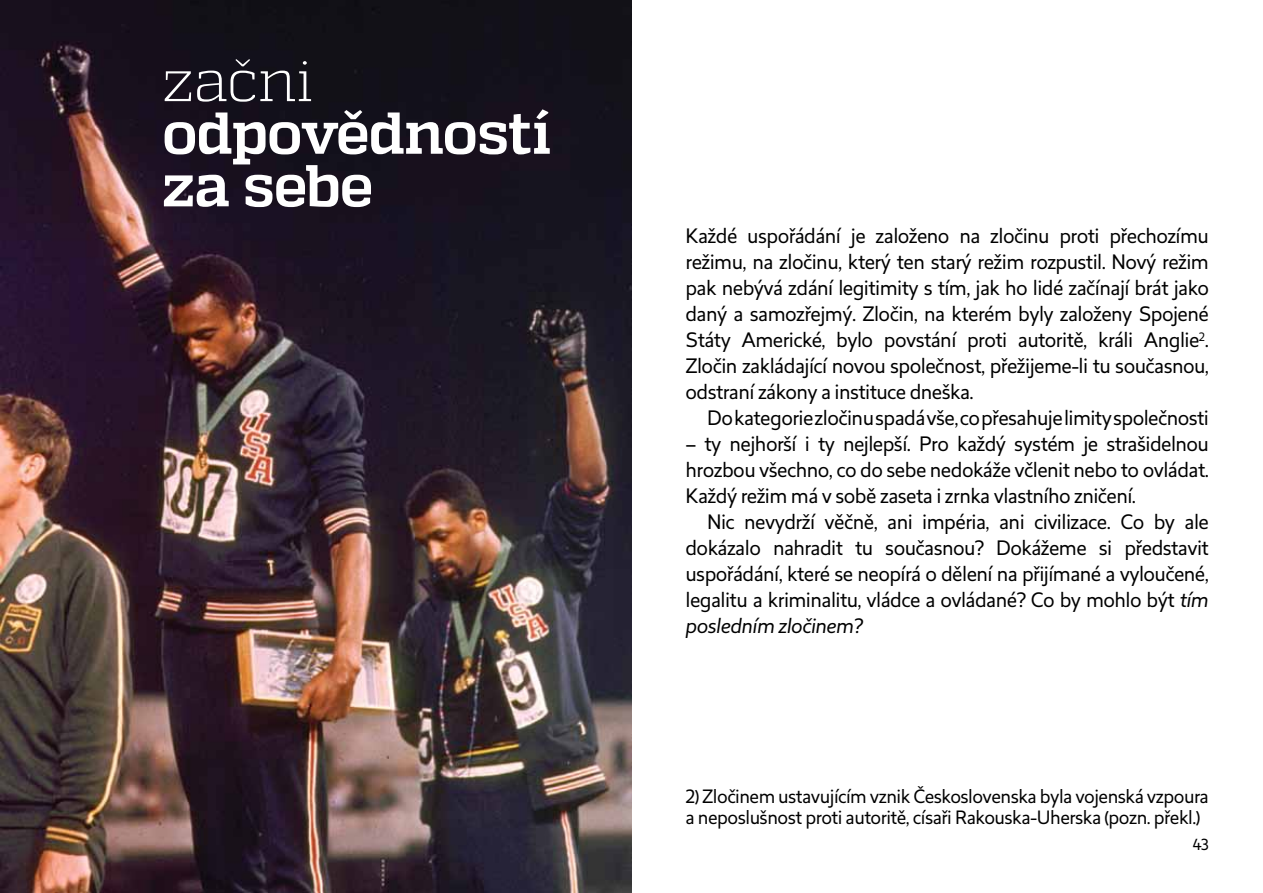
<style>
.page{position:relative;width:1263px;height:893px;background:#fff}
.page>*{position:absolute;margin:0;border:0;box-sizing:border-box;transform-origin:0 0}
.t1{font:700 58.95px/52.7px "Quadon";letter-spacing:-.02em;color:#fff}
.t2{font:300 58.95px "Quadon";letter-spacing:-.015em;color:#fff}
.t3{font:19.5px/26px "Revisal";letter-spacing:-.03em;color:#000;text-align:justify}
.t4{font:18px/21px "Revisal";letter-spacing:-.03em;color:#000}
.t5{font:15px "Revisal";color:#000}
.s1{font-style:italic}
</style>
<div class="page">
<img style="left:0;top:0;width:631px;height:893px">
<h1 class="t2" style="left:162px;top:47px;width:152px">začni</h1>
<h1 class="t1" style="left:162px;top:107px;width:390px">odpovědností za sebe</h1>
<p class="t3" style="left:685px;top:223px;width:525px">Každé uspořádání je založeno na zločinu proti přechozímu režimu, na zločinu, který ten starý režim rozpustil. Nový režim pak nebývá zdání legitimity s tím, jak ho lidé začínají brát jako daný a samozřejmý. Zločin, na kterém byly založeny Spojené Státy Americké, bylo povstání proti autoritě, králi Anglie<sup>2</sup>.<br>Zločin zakládající novou společnost, přežijeme-li tu současnou, odstraní zákony a instituce dneška.</p>
<p class="t3" style="left:707px;top:405px;width:503px">Do kategorie zločinu spadá vše, co přesahuje limity společnosti</p>
<p class="t3" style="left:685px;top:431px;width:525px">– ty nejhorší i ty nejlepší. Pro každý systém je strašidelnou hrozbou všechno, co do sebe nedokáže včlenit nebo to ovládat.<br>Každý režim má v sobě zaseta i zrnka vlastního zničení.</p>
<p class="t3" style="left:685px;top:509px;width:525px;text-indent:22px">Nic nevydrží věčně, ani impéria, ani civilizace. Co by ale dokázalo nahradit tu současnou? Dokážeme si představit uspořádání, které se neopírá o dělení na přijímané a vyloučené, legalitu a kriminalitu, vládce a ovládané? Co by mohlo být <span class="s1">tím posledním zločinem?</span></p>
<p class="t4" style="left:685px;top:785px;width:525px">2) Zločinem ustavujícím vznik Československa byla vojenská vzpoura a neposlušnost proti autoritě, císaři Rakouska-Uherska (pozn. překl.)</p>
<p class="t5" style="left:1193px;top:834px;width:18px">43</p>
</div>
